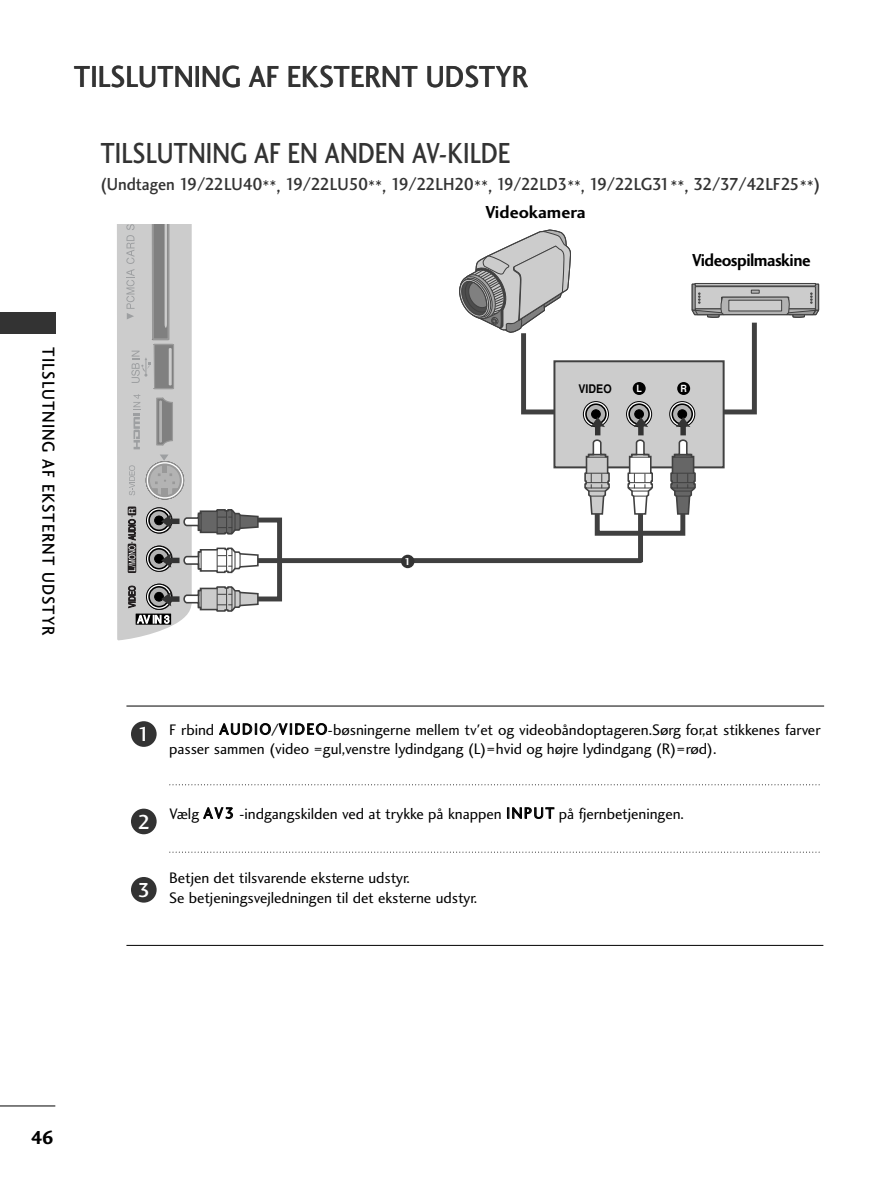
<style>
.page{position:relative;width:893px;height:1190px;background:#fff}
.page>*{position:absolute;margin:0;border:0;box-sizing:border-box;transform-origin:0 0}
.t1{font:31.5px "Charlotte Sans Medium Plain";color:#333;scale:.9 1}
.t2{font:30px "Charlotte Sans Medium Plain";color:#333;scale:.83 1}
.t3{font:21px "Charlotte Sans Medium Plain";color:#fff}
.t4{font:19.5px "Charlotte Sans Bold Plain";color:#000}
.t5{font:18px "Charlotte Sans Medium Plain";color:#333;scale:.93 1}
.t6{font:18px "Charlotte Sans Medium Plain";letter-spacing:.06em;color:#000;scale:.9 1}
.t7{font:18px "Charlotte Sans Bold Plain";letter-spacing:-.03em;color:#000;scale:.95 1}
.t8{font:18px "Charlotte Sans Bold Plain";color:#000}
.t9{font:15.75px/19.5px "Charlotte Sans Book Plain";letter-spacing:-.005em;color:#000}
.t10{font:700 11.85px "Helvetica";color:#000;scale:.9 1}
.t11{font:10.5px "Charlotte Sans Bold Plain";color:#fff}
.t12{font:700 9.9px "Helvetica";color:#fff;scale:.9 1}
</style>
<div class="page">
<hr style="left:0;top:1105px;width:55px;height:1px;background:#000">
<div style="left:0;top:313px;width:55px;height:21px;background:#333"></div>
<hr style="left:126px;top:705px;width:698px;height:1px;background:#000">
<svg style="left:170px;top:784px;width:650px;height:1px"></svg>
<svg style="left:170px;top:852px;width:650px;height:1px"></svg>
<hr style="left:126px;top:945px;width:697px;height:1px;background:#000">
<div style="left:255px;top:517px;width:27px;height:84px;border:5px solid #404040"></div>
<div style="left:594px;top:508px;width:91px;height:28px;border:5px solid #404040"></div>
<div style="left:638px;top:512px;width:5px;height:50px;background:#404040"></div>
<svg style="left:459px;top:230px;width:360px;height:285px"></svg>
<div style="left:632px;top:382px;width:13px;height:13px;background:#000;border-radius:50%"></div>
<div style="left:677px;top:382px;width:13px;height:13px;background:#000;border-radius:50%"></div>
<div style="left:243px;top:558px;width:397px;height:5px;background:#404040"></div>
<svg style="left:117px;top:224px;width:142px;height:416px"></svg>
<div style="left:401px;top:554px;width:13px;height:14px;background:#333;border-radius:50%"></div>
<div style="left:131px;top:721px;width:26px;height:26px;background:#333;border-radius:50%"></div>
<div style="left:131px;top:808px;width:26px;height:26px;background:#333;border-radius:50%"></div>
<div style="left:131px;top:877px;width:26px;height:25px;background:#333;border-radius:50%"></div>
<h1 class="t1" style="left:74px;top:64px;width:506px">TILSLUTNING AF EKSTERNT UDSTYR</h1>
<h2 class="t2" style="left:100px;top:141px;width:495px">TILSLUTNING AF EN ANDEN AV-KILDE</h2>
<p class="t5" style="left:100px;top:177px;width:775px">(Undtagen 19/22LU40**, 19/22LU50**, 19/22LH20**, 19/22LD3**, 19/22LG31**, 32/37/42LF25**)</p>
<p class="t8" style="left:485px;top:205px;width:102px">Videokamera</p>
<p class="t7" style="left:692px;top:252px;width:126px">Videospilmaskine</p>
<p class="t6" style="left:55px;top:347px;width:322px;rotate:90deg">TILSLUTNING AF EKSTERNT UDSTYR</p>
<p class="t11" style="left:404px;top:558px;width:8px">1</p>
<p class="t10" style="left:578px;top:385px;width:38px">VIDEO</p>
<p class="t12" style="left:636px;top:385px;width:8px">L</p>
<p class="t12" style="left:680px;top:385px;width:9px">R</p>
<h3 class="t3" style="left:138px;top:726px;width:14px">1</h3>
<h3 class="t3" style="left:138px;top:814px;width:14px">2</h3>
<h3 class="t3" style="left:138px;top:882px;width:14px">3</h3>
<p class="t9" style="left:169px;top:721px;width:653px">F rbind AUDIO/VIDEO-bøsningerne mellem tv'et og videobåndoptageren.Sørg for,at stikkenes farver passer sammen (video =gul,venstre lydindgang (L)=hvid og højre lydindgang (R)=rød).</p>
<p class="t9" style="left:169px;top:805px;width:516px">Vælg AV3 -indgangskilden ved at trykke på knappen INPUT på fjernbetjeningen.</p>
<p class="t9" style="left:169px;top:869px;width:309px">Betjen det tilsvarende eksterne udstyr.<br>Se betjeningsvejledningen til det eksterne udstyr.</p>
<p class="t4" style="left:31px;top:1129px;width:25px">46</p>
</div>
